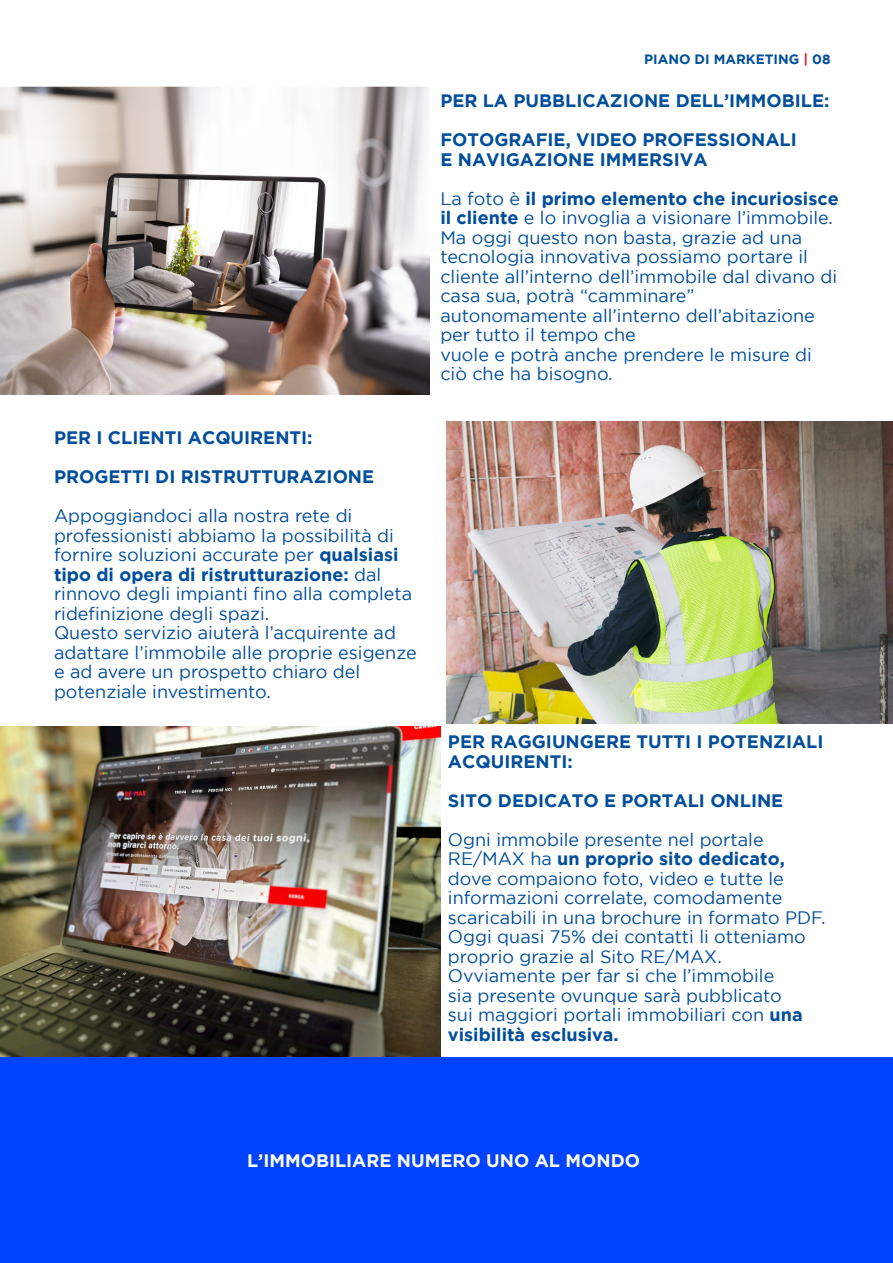
<style>
.page{position:relative;width:893px;height:1263px;background:#fff}
.page>*{position:absolute;margin:0;border:0;box-sizing:border-box;transform-origin:0 0}
.t1{font:18px/19.5px "Gotham";color:#014e9b}
.t2{font:700 18px/19.5px "Gotham";color:#014e9b}
.t3{font:700 18px "Gotham";color:#fff}
.t4{font:700 13.5px "Gotham";color:#014e9b}
.s1{font-weight:700}
.s2{color:#df1c2d}
</style>
<div class="page">
<img style="left:0;top:87px;width:429px;height:308px">
<img style="left:446px;top:421px;width:447px;height:303px">
<img style="left:0;top:727px;width:441px;height:330px">
<div style="left:0;top:1058px;width:893px;height:205px;background:#0043ff"></div>
<p class="t2" style="left:54px;top:428px;width:260px">PER I CLIENTI ACQUIRENTI:</p>
<p class="t2" style="left:54px;top:467px;width:322px">PROGETTI DI RISTRUTTURAZIONE</p>
<p class="t1" style="left:54px;top:506px;width:360px">Appoggiandoci alla nostra rete di professionisti abbiamo la possibilità di fornire soluzioni accurate per <span class="s1">qualsiasi tipo di opera di ristrutturazione:</span> dal rinnovo degli impianti fino alla completa ridefinizione degli spazi.</p>
<p class="t1" style="left:54px;top:623px;width:364px">Questo servizio aiuterà l’acquirente ad adattare l’immobile alle proprie esigenze e ad avere un prospetto chiaro del potenziale investimento.</p>
<p class="t4" style="left:644px;top:51px;width:188px">PIANO DI MARKETING <span class="s2">|</span> 08</p>
<p class="t2" style="left:440px;top:90px;width:391px">PER LA PUBBLICAZIONE DELL’IMMOBILE:</p>
<p class="t2" style="left:440px;top:129px;width:358px">FOTOGRAFIE, VIDEO PROFESSIONALI</p>
<p class="t2" style="left:440px;top:149px;width:269px">E NAVIGAZIONE IMMERSIVA</p>
<p class="t1" style="left:440px;top:188px;width:400px">La foto è <span class="s1">il primo elemento che incuriosisce il cliente</span> e lo invoglia a visionare l’immobile.</p>
<p class="t1" style="left:440px;top:227px;width:398px">Ma oggi questo non basta, grazie ad una tecnologia innovativa possiamo portare il cliente all’interno dell’immobile dal divano di</p>
<p class="t1" style="left:440px;top:286px;width:376px">casa sua, potrà “camminare” autonomamente all’interno dell’abitazione per tutto il tempo che</p>
<p class="t1" style="left:440px;top:344px;width:373px">vuole e potrà anche prendere le misure di ciò che ha bisogno.</p>
<p class="t2" style="left:448px;top:731px;width:377px">PER RAGGIUNGERE TUTTI I POTENZIALI<br>ACQUIRENTI:</p>
<p class="t2" style="left:448px;top:790px;width:337px">SITO DEDICATO E PORTALI ONLINE</p>
<p class="t1" style="left:448px;top:829px;width:379px">Ogni immobile presente nel portale RE/MAX ha <span class="s1">un proprio sito dedicato, </span>dove compaiono foto, video e tutte le informazioni correlate, comodamente scaricabili in una brochure in formato PDF.</p>
<p class="t1" style="left:448px;top:927px;width:359px">Oggi quasi 75% dei contatti li otteniamo proprio grazie al Sito RE/MAX.</p>
<p class="t1" style="left:448px;top:966px;width:356px">Ovviamente per far si che l’immobile sia presente ovunque sarà pubblicato sui maggiori portali immobiliari con <span class="s1">una visibilità esclusiva.</span></p>
<p class="t3" style="left:247px;top:1150px;width:394px">L’IMMOBILIARE NUMERO UNO AL MONDO</p>
</div>
